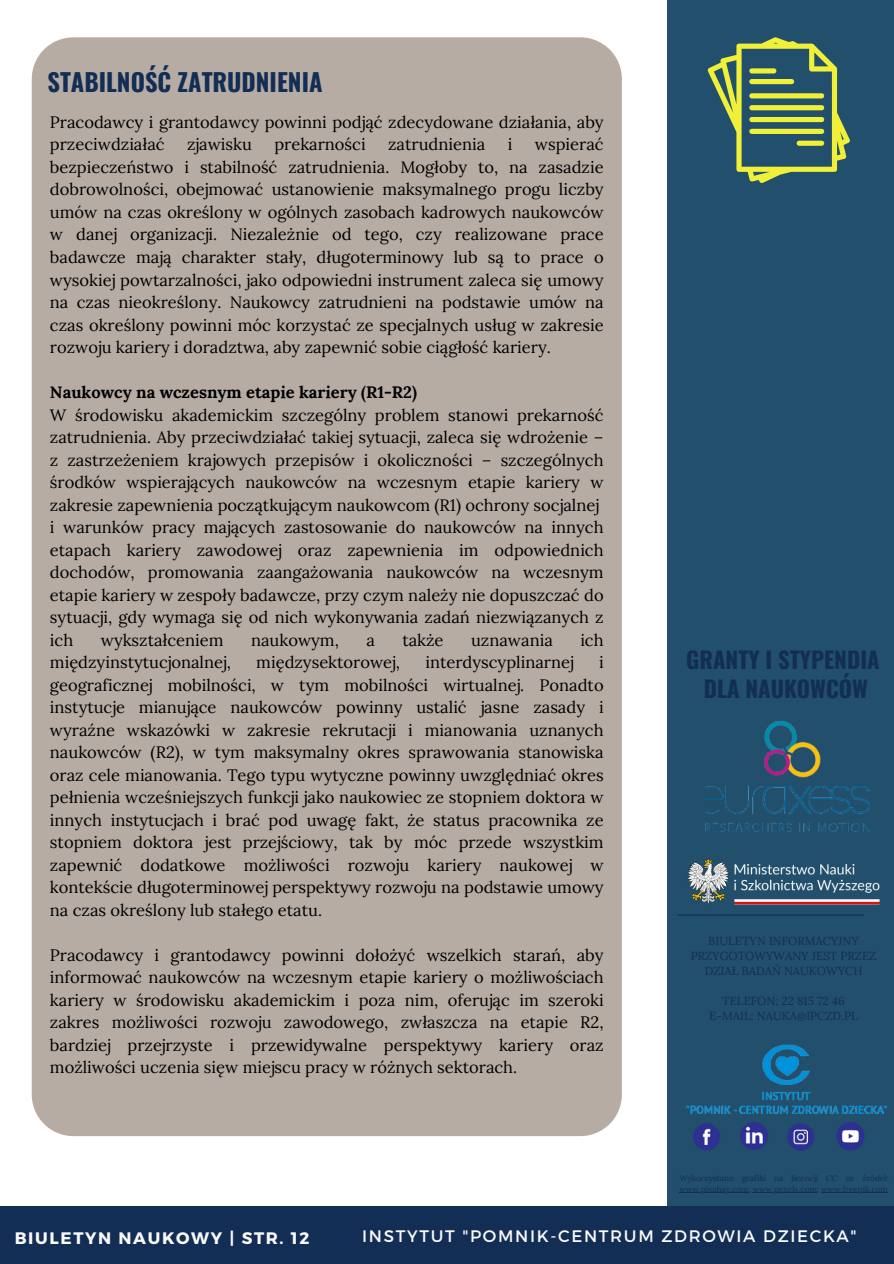
<style>
.page{position:relative;width:894px;height:1264px;background:#fff}
.page>*{position:absolute;margin:0;border:0;box-sizing:border-box;transform-origin:0 0}
.t1{font:700 24.45px "Oswald";color:#132e54}
.t2{font:700 22.65px/28.3px "Oswald";color:#132e54;text-align:center}
.t3{font:16.65px "Montserrat";letter-spacing:.1em;color:#fafafa}
.t4{font:700 16.65px "Montserrat";letter-spacing:.1em;color:#fafafa}
.t5{font:16.5px/22.5px "Lora";color:#000;text-align:justify}
.t6{font:11.7px/14.9px "Lora";color:#132e54;text-align:center}
.t7{font:8.1px "Lora";color:#132e54}
.s1{font-weight:700}
</style>
<div class="page">
<div style="left:667px;top:0;width:226px;height:1214px;background:#224f6b"></div>
<div style="left:0;top:1206px;width:893px;height:57px;background:#132e54"></div>
<hr style="left:677px;top:914px;width:186px;height:1px;background:#132e54">
<img style="left:686px;top:1044px;width:201px;height:70px">
<img style="left:693px;top:1123px;width:27px;height:28px">
<img style="left:740px;top:1122px;width:28px;height:28px">
<img style="left:787px;top:1123px;width:28px;height:28px">
<img style="left:836px;top:1122px;width:29px;height:29px">
<img style="left:705px;top:721px;width:164px;height:110px">
<img style="left:687px;top:858px;width:193px;height:47px">
<hr style="left:679px;top:1192px;width:69px;height:1px;background:#132e54">
<hr style="left:752px;top:1192px;width:64px;height:1px;background:#132e54">
<hr style="left:820px;top:1192px;width:67px;height:1px;background:#132e54">
<div style="left:32px;top:37px;width:589px;height:1099px;background:#b7aca4"></div>
<svg style="left:707px;top:37px;width:142px;height:146px"></svg>
<p class="t1" style="left:47px;top:63px;width:276px">STABILNOŚĆ ZATRUDNIENIA</p>
<p class="t5" style="left:50px;top:111px;width:555px">Pracodawcy i grantodawcy powinni podjąć zdecydowane działania, aby przeciwdziałać</p>
<p class="t5" style="left:50px;top:133px;width:555px;text-indent:485px">wspierać bezpieczeństwo i stabilność zatrudnienia. Mogłoby to, na zasadzie dobrowolności, obejmować ustanowienie maksymalnego progu liczby umów na czas określony w ogólnych zasobach kadrowych naukowców w danej organizacji. Niezależnie od tego, czy realizowane prace badawcze mają charakter stały, długoterminowy lub są to prace o wysokiej powtarzalności, jako odpowiedni instrument zaleca się umowy na czas nieokreślony. Naukowcy zatrudnieni na podstawie umów na czas określony powinni móc korzystać ze specjalnych usług w zakresie rozwoju kariery i doradztwa, aby zapewnić sobie ciągłość kariery.</p>
<p class="t5" style="left:50px;top:381px;width:555px;text-align:left"><span class="s1">Naukowcy na wczesnym etapie kariery (R1-R2)<br></span>W środowisku akademickim szczególny problem stanowi prekarność zatrudnienia. Aby przeciwdziałać takiej sytuacji, zaleca się wdrożenie – z zastrzeżeniem krajowych przepisów i okoliczności – szczególnych środków wspierających naukowców na wczesnym etapie kariery w zakresie zapewnienia początkującym naukowcom (R1) ochrony socjalnej i warunków pracy mających zastosowanie do naukowców na innych etapach kariery zawodowej oraz zapewnienia im odpowiednich dochodów, promowania zaangażowania naukowców na wczesnym etapie kariery w zespoły badawcze, przy czym należy nie dopuszczać do sytuacji, gdy wymaga się od nich wykonywania zadań niezwiązanych z ich</p>
<p class="t5" style="left:187px;top:133px;width:66px">zjawisku</p>
<p class="t5" style="left:274px;top:133px;width:93px">prekarności</p>
<p class="t5" style="left:388px;top:133px;width:99px">zatrudnienia</p>
<p class="t5" style="left:507px;top:133px;width:6px">i</p>
<p class="t5" style="left:101px;top:628px;width:124px">wykształceniem</p>
<p class="t5" style="left:251px;top:628px;width:89px">naukowym,</p>
<p class="t5" style="left:366px;top:628px;width:10px">a</p>
<p class="t5" style="left:402px;top:628px;width:43px">także</p>
<p class="t5" style="left:471px;top:628px;width:83px">uznawania</p>
<p class="t5" style="left:580px;top:628px;width:25px">ich</p>
<p class="t5" style="left:50px;top:651px;width:182px">międzyinstytucjonalnej,</p>
<p class="t5" style="left:256px;top:651px;width:145px">międzysektorowej,</p>
<p class="t5" style="left:425px;top:651px;width:150px">interdyscyplinarnej</p>
<p class="t5" style="left:50px;top:651px;width:555px;text-indent:549px">i geograficznej mobilności, w tym mobilności wirtualnej. Ponadto instytucje mianujące naukowców powinny ustalić jasne zasady i wyraźne wskazówki w zakresie rekrutacji i mianowania uznanych naukowców (R2), w tym maksymalny okres sprawowania stanowiska oraz cele mianowania. Tego typu wytyczne powinny uwzględniać okres pełnienia wcześniejszych funkcji jako naukowiec ze stopniem doktora w innych instytucjach i brać pod uwagę fakt, że status pracownika ze stopniem doktora jest przejściowy, tak by móc przede wszystkim zapewnić dodatkowe możliwości rozwoju kariery naukowej w kontekście długoterminowej perspektywy rozwoju na podstawie umowy na czas określony lub stałego etatu.</p>
<p class="t5" style="left:50px;top:943px;width:555px">Pracodawcy i grantodawcy powinni dołożyć wszelkich starań, aby informować naukowców na wczesnym etapie kariery o możliwościach kariery w środowisku akademickim i poza nim, oferując im szeroki zakres możliwości rozwoju zawodowego, zwłaszcza na etapie R2, bardziej przejrzyste i przewidywalne perspektywy kariery oraz możliwości uczenia sięw miejscu pracy w różnych sektorach.</p>
<p class="t2" style="left:686px;top:645px;width:195px">GRANTY I STYPENDIA<br>DLA NAUKOWCÓW</p>
<p class="t6" style="left:690px;top:933px;width:187px">BIULETYN INFORMACYJNY<br>PRZYGOTOWYWANY JEST PRZEZ<br>DZIAŁ BADAŃ NAUKOWYCH</p>
<p class="t6" style="left:709px;top:992px;width:150px">TELEFON: 22 815 72 46<br>E-MAIL: NAUKA@IPCZD.PL</p>
<p class="t7" style="left:679px;top:1172px;width:211px">Wykorzystano grafiki na licencji CC ze źródeł:</p>
<p class="t7" style="left:679px;top:1183px;width:210px">www.pixabay.com; www.pexels.com; www.freepik.com</p>
<h1 class="t4" style="left:15px;top:1227px;width:296px">BIULETYN NAUKOWY | STR. 12</h1>
<p class="t3" style="left:362px;top:1224px;width:495px">INSTYTUT "POMNIK-CENTRUM ZDROWIA DZIECKA"</p>
</div>
